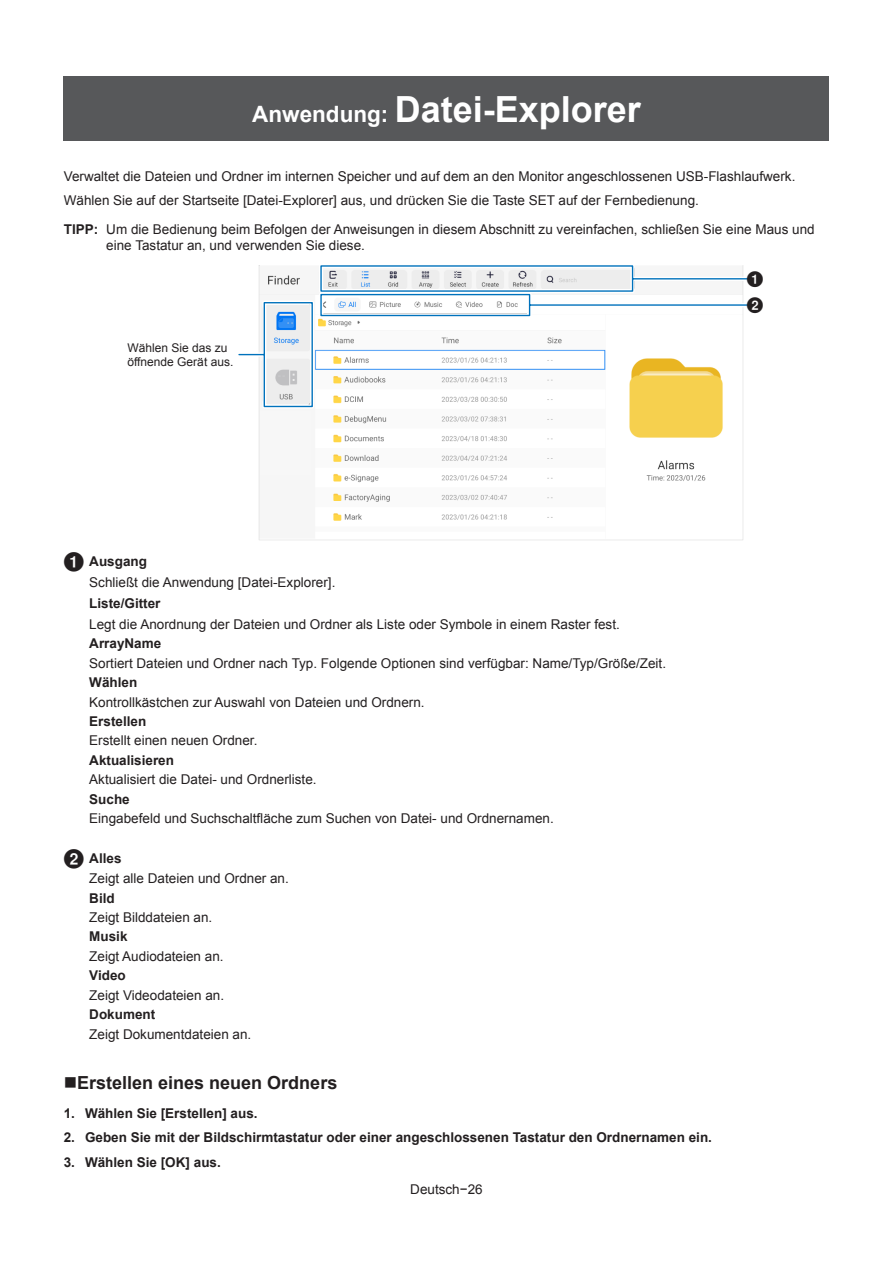
<style>
.page{position:relative;width:893px;height:1263px;background:#fff}
.page>*{position:absolute;margin:0;border:0;box-sizing:border-box;transform-origin:0 0}
.t1{font:700 36px "Arial";color:#fff}
.t2{font:700 18px "Arial";color:#231f20}
.t3{font:15.9px/25.7px "Circl Nega A2";color:#231f20}
.t4{font:13.5px/20.2px "Arial";color:#231f20}
.t5{font:700 13.5px "Arial";color:#231f20}
.t6{font:12px/14.4px "Arial";color:#231f20}
.s1{font-size:22.5px}
.s2{font-weight:700}
.s3{font-family:"Circl Nega A2";font-size:19.5px}
</style>
<div class="page">
<div style="left:64px;top:77px;width:765px;height:64px;background:#57585a"></div>
<img style="left:259px;top:266px;width:484px;height:274px">
<svg style="left:238px;top:301px;width:76px;height:107px"></svg>
<svg style="left:320px;top:265px;width:429px;height:52px"></svg>
<h1 class="t1" style="left:252px;top:85px;width:390px"><span class="s1">Anwendung:</span> Datei-Explorer</h1>
<p class="t4" style="left:64px;top:164px;width:733px;line-height:24.8px">Verwaltet die Dateien und Ordner im internen Speicher und auf dem an den Monitor angeschlossenen USB-Flashlaufwerk.<br>Wählen Sie auf der Startseite [Datei-Explorer] aus, und drücken Sie die Taste SET auf der Fernbedienung.</p>
<p class="t4" style="left:106px;top:222px;width:710px;line-height:16.2px;text-indent:-43px"><span class="s2">TIPP:</span> Um die Bedienung beim Befolgen der Anweisungen in diesem Abschnitt zu vereinfachen, schließen Sie eine Maus und eine Tastatur an, und verwenden Sie diese.</p>
<p class="t3" style="left:747px;top:266px;width:19px">1<br>2</p>
<p class="t6" style="left:127px;top:340px;width:107px">Wählen Sie das zu öffnende Gerät aus.</p>
<p class="t4" style="left:89px;top:551px;width:248px;text-indent:-26px"><span class="s3">1</span> <span class="s2">Ausgang<br></span>Schließt die Anwendung [Datei-Explorer].</p>
<p class="t5" style="left:89px;top:594px;width:73px">Liste/Gitter</p>
<p class="t4" style="left:89px;top:614px;width:532px">Legt die Anordnung der Dateien und Ordner als Liste oder Symbole in einem Raster fest.</p>
<p class="t5" style="left:89px;top:634px;width:74px">ArrayName</p>
<p class="t4" style="left:89px;top:653px;width:578px">Sortiert Dateien und Ordner nach Typ. Folgende Optionen sind verfügbar: Name/Typ/Größe/Zeit.</p>
<p class="t5" style="left:89px;top:673px;width:50px">Wählen</p>
<p class="t4" style="left:89px;top:692px;width:337px">Kontrollkästchen zur Auswahl von Dateien und Ordnern.</p>
<p class="t5" style="left:89px;top:712px;width:59px">Erstellen</p>
<p class="t4" style="left:89px;top:731px;width:170px">Erstellt einen neuen Ordner.</p>
<p class="t5" style="left:89px;top:751px;width:86px">Aktualisieren</p>
<p class="t4" style="left:89px;top:769px;width:229px">Aktualisiert die Datei- und Ordnerliste.</p>
<p class="t5" style="left:89px;top:790px;width:42px">Suche</p>
<p class="t4" style="left:89px;top:808px;width:466px">Eingabefeld und Suchschaltfläche zum Suchen von Datei- und Ordnernamen.</p>
<p class="t4" style="left:89px;top:848px;width:201px;text-indent:-26px"><span class="s3">2</span> <span class="s2">Alles<br></span>Zeigt alle Dateien und Ordner an.</p>
<p class="t5" style="left:89px;top:889px;width:27px">Bild</p>
<p class="t4" style="left:89px;top:907px;width:125px">Zeigt Bilddateien an.</p>
<p class="t5" style="left:89px;top:928px;width:40px">Musik</p>
<p class="t4" style="left:89px;top:946px;width:136px">Zeigt Audiodateien an.</p>
<p class="t5" style="left:89px;top:966px;width:38px">Video</p>
<p class="t4" style="left:89px;top:985px;width:136px">Zeigt Videodateien an.</p>
<p class="t5" style="left:89px;top:1005px;width:68px">Dokument</p>
<p class="t4" style="left:89px;top:1024px;width:164px">Zeigt Dokumentdateien an.</p>
<h2 class="t2" style="left:64px;top:1070px;width:275px">■Erstellen eines neuen Ordners</h2>
<p class="t5" style="left:64px;top:1104px;width:195px">1. Wählen Sie [Erstellen] aus.</p>
<p class="t5" style="left:64px;top:1128px;width:650px">2. Geben Sie mit der Bildschirmtastatur oder einer angeschlossenen Tastatur den Ordnernamen ein.</p>
<p class="t5" style="left:64px;top:1153px;width:159px">3. Wählen Sie [OK] aus.</p>
<p class="t4" style="left:410px;top:1179px;width:74px">Deutsch−26</p>
</div>
